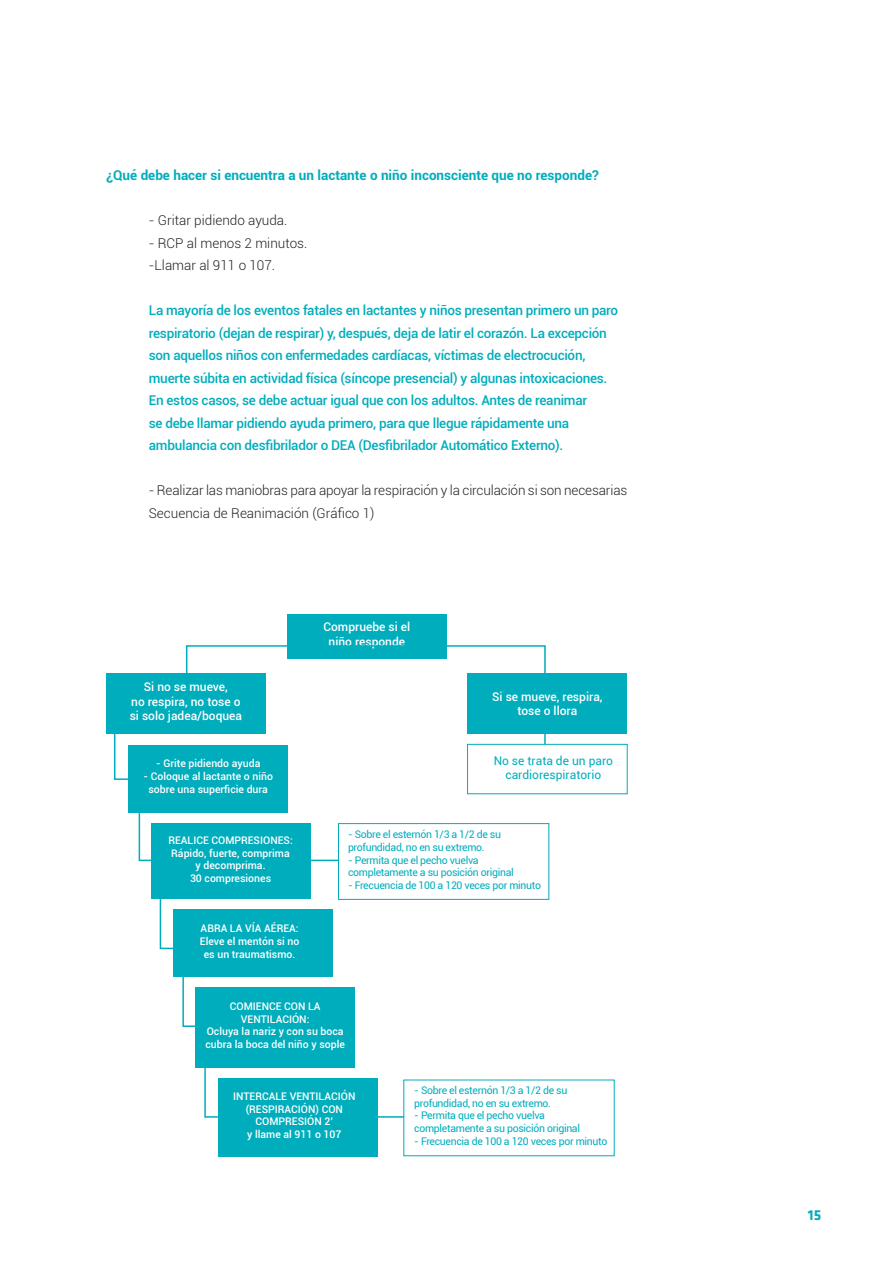
<style>
.page{position:relative;width:893px;height:1263px;background:#fff}
.page>*{position:absolute;margin:0;border:0;box-sizing:border-box;transform-origin:0 0}
.t1{font:700 15px "Klavika";color:#00adbc}
.t2{font:500 13.5px/22.5px "Roboto";letter-spacing:-.02em;color:#00adbc}
.t3{font:300 13.5px/22.5px "Roboto";color:#231f20}
.t4{font:700 13.5px "Roboto";color:#00adbc}
.t5{font:500 12px/14.4px "Roboto";color:#fff;text-align:center}
.t6{font:12px/14.4px "Roboto";color:#00adbc;text-align:center}
.t7{font:500 10.5px/12.6px "Roboto";color:#fff;text-align:center}
.t8{font:10.5px/12.6px "Roboto";letter-spacing:-.03em;color:#00adbc}
</style>
<div class="page">
<div style="left:287px;top:614px;width:160px;height:45px;background:#00adbc"></div>
<div style="left:106px;top:673px;width:160px;height:61px;background:#00adbc"></div>
<div style="left:128px;top:745px;width:160px;height:67px;background:#00adbc"></div>
<div style="left:151px;top:823px;width:159px;height:76px;background:#00adbc"></div>
<div style="left:338px;top:823px;width:211px;height:77px;border:1px solid #00adbc"></div>
<div style="left:173px;top:909px;width:160px;height:67px;background:#00adbc"></div>
<div style="left:195px;top:987px;width:160px;height:81px;background:#00adbc"></div>
<div style="left:218px;top:1078px;width:159px;height:78px;background:#00adbc"></div>
<div style="left:468px;top:673px;width:159px;height:61px;background:#00adbc"></div>
<div style="left:467px;top:744px;width:161px;height:50px;border:1px solid #00adbc"></div>
<div style="left:186px;top:645px;width:360px;height:31px;border:2px solid #00adbc"></div>
<svg style="left:544px;top:734px;width:2px;height:10px"></svg>
<svg style="left:114px;top:734px;width:14px;height:46px"></svg>
<svg style="left:138px;top:812px;width:16px;height:50px"></svg>
<svg style="left:310px;top:860px;width:28px;height:1px"></svg>
<hr style="left:374px;top:1116px;width:30px;height:2px;background:#00adbc">
<svg style="left:159px;top:899px;width:14px;height:51px"></svg>
<svg style="left:182px;top:976px;width:16px;height:51px"></svg>
<svg style="left:204px;top:1068px;width:14px;height:50px"></svg>
<p class="t4" style="left:106px;top:166px;width:494px">¿Qué debe hacer si encuentra a un lactante o niño inconsciente que no responde?</p>
<p class="t3" style="left:149px;top:209px;width:140px">- Gritar pidiendo ayuda.</p>
<p class="t3" style="left:149px;top:231px;width:160px">- RCP al menos 2 minutos. -Llamar al 911 o 107.</p>
<p class="t2" style="left:149px;top:299px;width:471px">La mayoría de los eventos fatales en lactantes y niños presentan primero un paro respiratorio (dejan de respirar) y, después, deja de latir el corazón. La excepción son aquellos niños con enfermedades cardíacas, víctimas de electrocución, muerte súbita en actividad física (síncope presencial) y algunas intoxicaciones.<br>En estos casos, se debe actuar igual que con los adultos. Antes de reanimar<br>se debe llamar pidiendo ayuda primero, para que llegue rápidamente una ambulancia con desfibrilador o DEA (Desfibrilador Automático Externo).</p>
<p class="t3" style="left:149px;top:479px;width:480px">- Realizar las maniobras para apoyar la respiración y la circulación si son necesarias<br>Secuencia de Reanimación (Gráfico 1)</p>
<p class="t5" style="left:130px;top:679px;width:114px">Si no se mueve,<br>no respira, no tose o si solo jadea/boquea</p>
<p class="t7" style="left:156px;top:757px;width:106px">- Grite pidiendo ayuda</p>
<p class="t7" style="left:143px;top:769px;width:131px">- Coloque al lactante o niño sobre una superficie dura</p>
<p class="t7" style="left:168px;top:834px;width:126px">REALICE COMPRESIONES:<br>Rápido, fuerte, comprima y decomprima.<br>30 compresiones</p>
<p class="t7" style="left:200px;top:922px;width:101px">ABRA LA VÍA AÉREA:<br>Eleve el mentón si no es un traumatismo.</p>
<p class="t5" style="left:323px;top:619px;width:88px">Compruebe si el niño responde</p>
<p class="t5" style="left:492px;top:689px;width:112px">Si se mueve, respira, tose o llora</p>
<p class="t6" style="left:494px;top:753px;width:121px">No se trata de un paro cardiorespiratorio</p>
<p class="t8" style="left:348px;top:828px;width:155px">- Sobre el esternón 1/3 a 1/2 de su profundidad, no en su extremo.</p>
<p class="t8" style="left:348px;top:853px;width:167px">- Permita que el pecho vuelva completamente a su posición original</p>
<p class="t8" style="left:348px;top:878px;width:195px">- Frecuencia de 100 a 120 veces por minuto</p>
<p class="t7" style="left:205px;top:1000px;width:141px">COMIENCE CON LA<br>VENTILACIÓN:<br>Ocluya la nariz y con su boca cubra la boca del niño y sople</p>
<p class="t7" style="left:233px;top:1089px;width:124px">INTERCALE VENTILACIÓN (RESPIRACIÓN) CON<br>COMPRESIÓN 2’<br>y llame al 911 o 107</p>
<p class="t8" style="left:414px;top:1084px;width:155px">- Sobre el esternón 1/3 a 1/2 de su profundidad, no en su extremo.</p>
<p class="t8" style="left:414px;top:1109px;width:167px">- Permita que el pecho vuelva completamente a su posición original</p>
<p class="t8" style="left:414px;top:1134px;width:195px">- Frecuencia de 100 a 120 veces por minuto</p>
<p class="t1" style="left:808px;top:1207px;width:15px">15</p>
</div>
